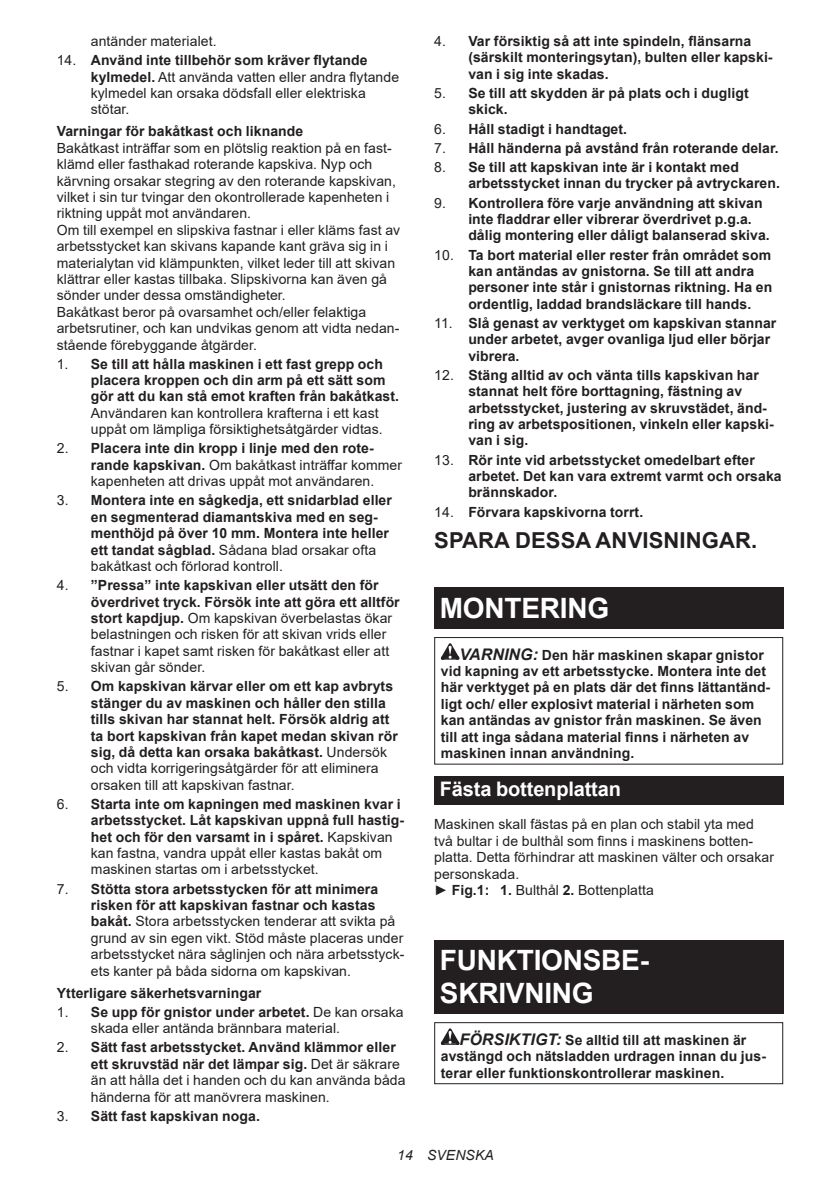
<style>
.page{position:relative;width:840px;height:1191px;background:#fff}
.page>*{position:absolute;margin:0;border:0;box-sizing:border-box;transform-origin:0 0}
.t1{font:700 28px/32.8px "Arial";letter-spacing:-.01em;color:#fff}
.t2{font:700 22px "Arial";letter-spacing:.005em;color:#231f20}
.t3{font:700 20px "Arial";letter-spacing:-.01em;color:#fff}
.t4{font:700 14px/16.4px "Arial";letter-spacing:.005em;color:#231f20}
.t5{font:14px/16.4px "Arial";letter-spacing:.005em;color:#231f20}
.t6{font:italic 14px "Arial";letter-spacing:.005em;color:#231f20}
.s1{font-weight:700}
.s2{font-weight:400}
.s3{font-style:italic;font-size:16px}
</style>
<div class="page">
<div style="left:434px;top:588px;width:348px;height:41px;background:#231f20"></div>
<svg style="left:440px;top:643px;width:19px;height:16px"></svg>
<div style="left:434px;top:637px;width:348px;height:127px;border:1px solid #231f20"></div>
<div style="left:434px;top:776px;width:348px;height:28px;background:#231f20"></div>
<div style="left:434px;top:940px;width:348px;height:74px;background:#231f20"></div>
<svg style="left:440px;top:1028px;width:19px;height:16px"></svg>
<div style="left:434px;top:1022px;width:348px;height:62px;border:1px solid #231f20"></div>
<p class="t5" style="left:91px;top:33px;width:127px">antänder materialet.</p>
<p class="t5" style="left:91px;top:52px;width:309px;text-indent:-34px">14. <span class="s1">Använd inte tillbehör som kräver flytande kylmedel.</span> Att använda vatten eller andra flytande kylmedel kan orsaka dödsfall eller elektriska stötar.</p>
<p class="t4" style="left:57px;top:123px;width:248px">Varningar för bakåtkast och liknande</p>
<p class="t5" style="left:57px;top:140px;width:345px">Bakåtkast inträffar som en plötslig reaktion på en fast&shy;klämd eller fasthakad roterande kapskiva. Nyp och kärvning orsakar stegring av den roterande kapskivan, vilket i sin tur tvingar den okontrollerade kapenheten i riktning uppåt mot användaren.<br>Om till exempel en slipskiva fastnar i eller kläms fast av arbetsstycket kan skivans kapande kant gräva sig in i materialytan vid klämpunkten, vilket leder till att skivan klättrar eller kastas tillbaka. Slipskivorna kan även gå sönder under dessa omständigheter.<br>Bakåtkast beror på ovarsamhet och/eller felaktiga arbetsrutiner, och kan undvikas genom att vidta nedan&shy;stående förebyggande åtgärder.</p>
<p class="t4" style="left:91px;top:356px;width:309px;text-indent:-34px"><span class="s2">1.</span> Se till att hålla maskinen i ett fast grepp och placera kroppen och din arm på ett sätt som gör att du kan stå emot kraften från bakåtkast.</p>
<p class="t5" style="left:91px;top:405px;width:293px">Användaren kan kontrollera krafterna i ett kast uppåt om lämpliga försiktighetsåtgärder vidtas.</p>
<p class="t5" style="left:91px;top:440px;width:312px;text-indent:-34px">2. <span class="s1">Placera inte din kropp i linje med den rote&shy;rande kapskivan.</span> Om bakåtkast inträffar kommer kapenheten att drivas uppåt mot användaren.</p>
<p class="t4" style="left:91px;top:492px;width:302px;text-indent:-34px"><span class="s2">3.</span> Montera inte en sågkedja, ett snidarblad eller en segmenterad diamantskiva med en seg&shy;menthöjd på över 10 mm. Montera inte heller ett tandat sågblad. <span class="s2">Sådana blad orsakar ofta bakåtkast och förlorad kontroll.</span></p>
<p class="t5" style="left:91px;top:577px;width:310px;text-indent:-34px">4. <span class="s1">”Pressa” inte kapskivan eller utsätt den för överdrivet tryck. Försök inte att göra ett alltför stort kapdjup.</span> Om kapskivan överbelastas ökar belastningen och risken för att skivan vrids eller fastnar i kapet samt risken för bakåtkast eller att skivan går sönder.</p>
<p class="t4" style="left:91px;top:678px;width:308px;text-indent:-34px"><span class="s2">5.</span> Om kapskivan kärvar eller om ett kap avbryts stänger du av maskinen och håller den stilla tills skivan har stannat helt. Försök aldrig att ta bort kapskivan från kapet medan skivan rör sig, då detta kan orsaka bakåtkast. <span class="s2">Undersök och vidta korrigeringsåtgärder för att eliminera orsaken till att kapskivan fastnar.</span></p>
<p class="t4" style="left:91px;top:796px;width:314px;text-indent:-34px"><span class="s2">6.</span> Starta inte om kapningen med maskinen kvar i arbetsstycket. Låt kapskivan uppnå full hastig&shy;het och för den varsamt in i spåret. <span class="s2">Kapskivan kan fastna, vandra uppåt eller kastas bakåt om maskinen startas om i arbetsstycket.</span></p>
<p class="t5" style="left:91px;top:880px;width:315px;text-indent:-34px">7. <span class="s1">Stötta stora arbetsstycken för att minimera risken för att kapskivan fastnar och kastas bakåt.</span> Stora arbetsstycken tenderar att svikta på grund av sin egen vikt. Stöd måste placeras under arbetsstycket nära såglinjen och nära arbetsstyck&shy;ets kanter på båda sidorna om kapskivan.</p>
<p class="t4" style="left:57px;top:984px;width:206px">Ytterligare säkerhetsvarningar</p>
<p class="t5" style="left:91px;top:1003px;width:314px;text-indent:-34px">1. <span class="s1">Se upp för gnistor under arbetet.</span> De kan orsaka skada eller antända brännbara material.</p>
<p class="t5" style="left:91px;top:1039px;width:316px;text-indent:-34px">2. <span class="s1">Sätt fast arbetsstycket. Använd klämmor eller ett skruvstäd när det lämpar sig.</span> Det är säkrare än att hålla det i handen och du kan använda båda händerna för att manövrera maskinen.</p>
<p class="t4" style="left:57px;top:1107px;width:204px"><span class="s2">3.</span> Sätt fast kapskivan noga.</p>
<p class="t4" style="left:468px;top:33px;width:305px;text-indent:-34px"><span class="s2">4.</span> Var försiktig så att inte spindeln, flänsarna (särskilt monteringsytan), bulten eller kapski&shy;van i sig inte skadas.</p>
<p class="t4" style="left:468px;top:85px;width:282px;text-indent:-34px"><span class="s2">5.</span> Se till att skydden är på plats och i dugligt skick.</p>
<p class="t4" style="left:434px;top:121px;width:194px"><span class="s2">6.</span> Håll stadigt i handtaget.</p>
<p class="t4" style="left:434px;top:140px;width:346px"><span class="s2">7.</span> Håll händerna på avstånd från roterande delar.</p>
<p class="t4" style="left:468px;top:159px;width:313px;text-indent:-34px"><span class="s2">8.</span> Se till att kapskivan inte är i kontakt med arbetsstycket innan du trycker på avtryckaren.</p>
<p class="t4" style="left:468px;top:195px;width:303px;text-indent:-34px"><span class="s2">9.</span> Kontrollera före varje användning att skivan inte fladdrar eller vibrerar överdrivet p.g.a. dålig montering eller dåligt balanserad skiva.</p>
<p class="t4" style="left:468px;top:247px;width:305px;text-indent:-34px"><span class="s2">10.</span> Ta bort material eller rester från området som kan antändas av gnistorna. Se till att andra personer inte står i gnistornas riktning. Ha en ordentlig, laddad brandsläckare till hands.</p>
<p class="t4" style="left:468px;top:315px;width:309px;text-indent:-34px"><span class="s2">11.</span> Slå genast av verktyget om kapskivan stannar under arbetet, avger ovanliga ljud eller börjar vibrera.</p>
<p class="t4" style="left:468px;top:367px;width:307px;text-indent:-34px"><span class="s2">12.</span> Stäng alltid av och vänta tills kapskivan har stannat helt före borttagning, fästning av arbetsstycket, justering av skruvstädet, änd&shy;ring av arbetspositionen, vinkeln eller kapski&shy;van i sig.</p>
<p class="t4" style="left:468px;top:452px;width:314px;text-indent:-34px"><span class="s2">13.</span> Rör inte vid arbetsstycket omedelbart efter arbetet. Det kan vara extremt varmt och orsaka brännskador.</p>
<p class="t4" style="left:434px;top:504px;width:210px"><span class="s2">14.</span> Förvara kapskivorna torrt.</p>
<h2 class="t2" style="left:434px;top:525px;width:324px">SPARA DESSA ANVISNINGAR.</h2>
<h1 class="t1" style="left:439px;top:592px;width:171px">MONTERING</h1>
<p class="t4" style="left:440px;top:646px;width:330px;text-indent:19px"><span class="s3">VARNING:</span> Den här maskinen skapar gnistor vid kapning av ett arbetsstycke. Montera inte det här verktyget på en plats där det finns lättantänd&shy;ligt och/ eller explosivt material i närheten som kan antändas av gnistor från maskinen. Se även till att inga sådana material finns i närheten av maskinen innan användning.</p>
<h3 class="t3" style="left:439px;top:775px;width:182px">Fästa bottenplattan</h3>
<p class="t5" style="left:434px;top:816px;width:341px">Maskinen skall fästas på en plan och stabil yta med två bultar i de bulthål som finns i maskinens botten&shy;platta. Detta förhindrar att maskinen välter och orsakar personskada.<br>► <span class="s1">Fig.1: 1.</span> Bulthål <span class="s1">2.</span> Bottenplatta</p>
<h1 class="t1" style="left:439px;top:944px;width:211px">FUNKTIONSBE-<br>SKRIVNING</h1>
<p class="t4" style="left:440px;top:1031px;width:326px;text-indent:19px"><span class="s3">FÖRSIKTIGT:</span> Se alltid till att maskinen är avstängd och nätsladden urdragen innan du jus&shy;terar eller funktionskontrollerar maskinen.</p>
<p class="t6" style="left:397px;top:1146px;width:98px">14 SVENSKA</p>
</div>
